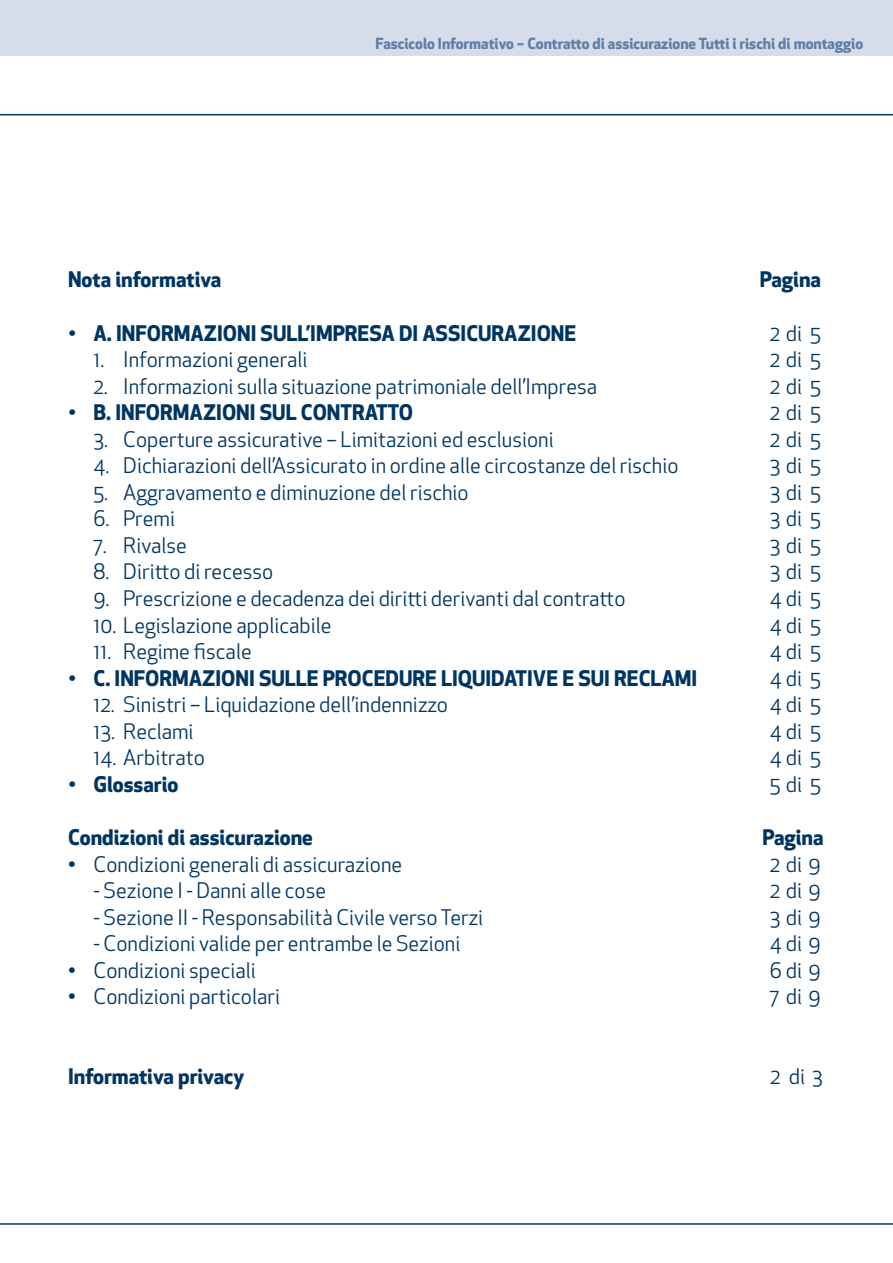
<style>
.page{position:relative;width:893px;height:1263px;background:#fff}
.page>*{position:absolute;margin:0;border:0;box-sizing:border-box;transform-origin:0 0}
.t1{font:21px "Apex New";color:#003562}
.t2{font:700 21px "Apex New";color:#003562}
.t3{font:700 15px "Apex New";color:#5e7fa5}
</style>
<div class="page">
<hr style="left:0;top:1223px;width:893px;height:2px;background:#003562">
<div style="left:0;top:0;width:893px;height:55px;background:#d6dce9"></div>
<hr style="left:0;top:114px;width:893px;height:1px;background:#003562">
<p class="t3" style="left:376px;top:33px;width:489px">Fascicolo Informativo – Contratto di assicurazione Tutti i rischi di montaggio</p>
<p class="t2" style="left:68px;top:264px;width:155px">Nota informativa</p>
<p class="t2" style="left:760px;top:264px;width:63px">Pagina</p>
<p class="t2" style="left:68px;top:318px;width:510px">• A. INFORMAZIONI SULL’IMPRESA DI ASSICURAZIONE</p>
<p class="t1" style="left:770px;top:320px;width:53px">2di5</p>
<p class="t1" style="left:94px;top:346px;width:215px">1. Informazioni generali</p>
<p class="t1" style="left:770px;top:346px;width:53px">2di5</p>
<p class="t1" style="left:94px;top:373px;width:505px">2. Informazioni sulla situazione patrimoniale dell’Impresa</p>
<p class="t1" style="left:770px;top:373px;width:53px">2di5</p>
<p class="t2" style="left:68px;top:397px;width:347px">• B. INFORMAZIONI SUL CONTRATTO</p>
<p class="t1" style="left:770px;top:399px;width:53px">2di5</p>
<p class="t1" style="left:94px;top:426px;width:462px">3. Coperture assicurative – Limitazioni ed esclusioni</p>
<p class="t1" style="left:770px;top:426px;width:53px">2di5</p>
<p class="t1" style="left:94px;top:452px;width:586px">4. Dichiarazioni dell’Assicurato in ordine alle circostanze del rischio</p>
<p class="t1" style="left:770px;top:452px;width:53px">3di5</p>
<p class="t1" style="left:94px;top:479px;width:377px">5. Aggravamento e diminuzione del rischio</p>
<p class="t1" style="left:770px;top:479px;width:53px">3di5</p>
<p class="t1" style="left:94px;top:505px;width:83px">6. Premi</p>
<p class="t1" style="left:770px;top:505px;width:53px">3di5</p>
<p class="t1" style="left:94px;top:532px;width:95px">7. Rivalse</p>
<p class="t1" style="left:770px;top:532px;width:53px">3di5</p>
<p class="t1" style="left:94px;top:558px;width:181px">8. Diritto di recesso</p>
<p class="t1" style="left:770px;top:558px;width:53px">3di5</p>
<p class="t1" style="left:94px;top:585px;width:533px">9. Prescrizione e decadenza dei diritti derivanti dal contratto</p>
<p class="t1" style="left:770px;top:585px;width:53px">4di 5</p>
<p class="t1" style="left:94px;top:612px;width:239px">10. Legislazione applicabile</p>
<p class="t1" style="left:770px;top:612px;width:53px">4di 5</p>
<p class="t1" style="left:94px;top:638px;width:160px">11. Regime fiscale</p>
<p class="t1" style="left:770px;top:638px;width:53px">4di 5</p>
<p class="t2" style="left:68px;top:663px;width:631px">• C. INFORMAZIONI SULLE PROCEDURE LIQUIDATIVE E SUI RECLAMI</p>
<p class="t1" style="left:770px;top:665px;width:53px">4di 5</p>
<p class="t1" style="left:94px;top:691px;width:356px">12. Sinistri – Liquidazione dell’indennizzo</p>
<p class="t1" style="left:770px;top:691px;width:53px">4di 5</p>
<p class="t1" style="left:94px;top:718px;width:102px">13. Reclami</p>
<p class="t1" style="left:770px;top:718px;width:53px">4di 5</p>
<p class="t1" style="left:94px;top:744px;width:113px">14. Arbitrato</p>
<p class="t1" style="left:770px;top:744px;width:53px">4di 5</p>
<p class="t2" style="left:68px;top:769px;width:112px">• Glossario</p>
<p class="t1" style="left:770px;top:771px;width:53px">5di5</p>
<p class="t2" style="left:68px;top:822px;width:246px">Condizioni di assicurazione</p>
<p class="t2" style="left:762px;top:822px;width:63px">Pagina</p>
<p class="t1" style="left:68px;top:850px;width:336px">• Condizioni generali di assicurazione</p>
<p class="t1" style="left:770px;top:850px;width:53px">2di9</p>
<p class="t1" style="left:94px;top:877px;width:234px">- Sezione I - Danni alle cose</p>
<p class="t1" style="left:770px;top:877px;width:53px">2di9</p>
<p class="t1" style="left:94px;top:904px;width:391px">- Sezione II - Responsabilità Civile verso Terzi</p>
<p class="t1" style="left:770px;top:904px;width:53px">3di9</p>
<p class="t1" style="left:94px;top:930px;width:368px">- Condizioni valide per entrambe le Sezioni</p>
<p class="t1" style="left:770px;top:930px;width:53px">4di9</p>
<p class="t1" style="left:68px;top:957px;width:189px">• Condizioni speciali</p>
<p class="t1" style="left:770px;top:957px;width:53px">6di9</p>
<p class="t1" style="left:68px;top:983px;width:214px">• Condizioni particolari</p>
<p class="t1" style="left:770px;top:983px;width:53px">7di9</p>
<p class="t2" style="left:68px;top:1061px;width:178px">Informativa privacy</p>
<p class="t1" style="left:770px;top:1063px;width:54px">2di3</p>
</div>
